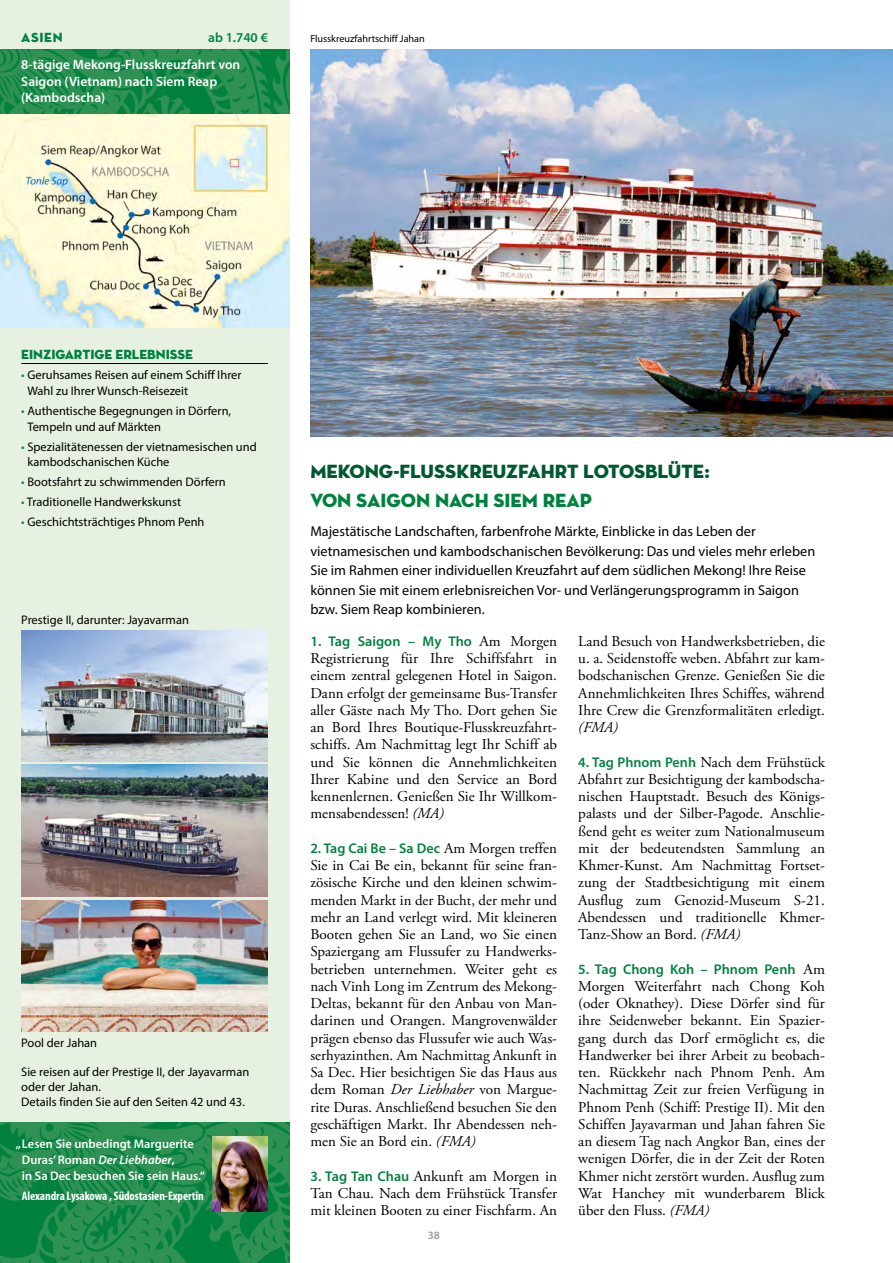
<style>
.page{position:relative;width:893px;height:1263px;background:#fff}
.page>*{position:absolute;margin:0;border:0;box-sizing:border-box;transform-origin:0 0}
.t1{font:19.5px "Neutra Disp Titling";color:#00592f}
.t2{font:19.5px "Neutra Disp Titling";color:#00823e}
.t3{font:15px/17.2px "Adobe Garamond Pro";color:#000;text-align:justify}
.t4{font:italic 15px "Adobe Garamond Pro";color:#000}
.t5{font:14.25px/19.5px "Myriad Pro";color:#000}
.t6{font:600 14.1px "Myriad Pro";color:#00823e}
.t7{font:600 13.5px/16.5px "Myriad Pro";color:#fff}
.t8{font:13.5px "Neutra Disp Titling";color:#00823e}
.t9{font:600 13.5px "Myriad Pro";color:#00823e}
.t10{font:12.45px/15.8px "Myriad Pro";color:#000}
.t11{font:600 12.45px/15.8px "Myriad Pro";color:#fff}
.t12{font:700 condensed 12.45px "Myriad Pro";letter-spacing:-.01em;color:#fff}
.t13{font:600 11.25px "Myriad Pro";color:#9c9c9d}
.t14{font:10.2px "Myriad Pro";color:#000}
.s1{color:#00823e}
.s2{font-style:italic}
.s3{font-family:"Adobe Garamond Pro";font-weight:400;font-size:15px;color:#000}
.s4{font-family:"Myriad Pro";font-weight:600;font-size:14.1px;color:#00823e}
</style>
<div class="page">
<div style="left:0;top:0;width:289px;height:1263px;background:#e6f1e1"></div>
<img style="left:0;top:114px;width:289px;height:213px">
<hr style="left:21px;top:363px;width:247px;height:1px;background:#000">
<img style="left:0;top:1123px;width:289px;height:140px">
<svg style="left:0;top:49px;width:289px;height:65px;background:#1e8b4b"></svg>
<img style="left:213px;top:1137px;width:55px;height:74px">
<img style="left:21px;top:765px;width:247px;height:131px">
<img style="left:21px;top:630px;width:247px;height:131px">
<img style="left:21px;top:900px;width:247px;height:132px">
<img style="left:310px;top:49px;width:583px;height:387px">
<p class="t9" style="left:208px;top:29px;width:61px">ab 1.740 €</p>
<p class="t14" style="left:310px;top:32px;width:116px">Flusskreuzfahrtschiff Jahan</p>
<p class="t8" style="left:21px;top:29px;width:43px">ASIEN</p>
<p class="t7" style="left:21px;top:56px;width:221px">8-tägige Mekong-Flusskreuzfahrt von<br>Saigon (Vietnam) nach Siem Reap (Kambodscha)</p>
<p class="t8" style="left:21px;top:346px;width:173px">EINZIGARTIGE ERLEBNISSE</p>
<p class="t10" style="left:27px;top:367px;width:216px;text-indent:-6px"><span class="s1">•</span> Geruhsames Reisen auf einem Schiff Ihrer<br>Wahl zu Ihrer Wunsch-Reisezeit</p>
<p class="t10" style="left:27px;top:402px;width:205px;text-indent:-6px"><span class="s1">•</span> Authentische Begegnungen in Dörfern,<br>Tempeln und auf Märkten</p>
<p class="t10" style="left:27px;top:438px;width:231px;text-indent:-6px"><span class="s1">•</span> Spezialitätenessen der vietnamesischen und kambodschanischen Küche</p>
<p class="t10" style="left:21px;top:474px;width:206px"><span class="s1">•</span> Bootsfahrt zu schwimmenden Dörfern</p>
<p class="t10" style="left:21px;top:494px;width:161px"><span class="s1">•</span> Traditionelle Handwerkskunst</p>
<p class="t10" style="left:21px;top:514px;width:185px"><span class="s1">•</span> Geschichtsträchtiges Phnom Penh</p>
<p class="t10" style="left:21px;top:612px;width:169px">Prestige II, darunter: Jayavarman</p>
<p class="t10" style="left:21px;top:1035px;width:77px">Pool der Jahan</p>
<p class="t10" style="left:21px;top:1064px;width:229px;line-height:15px">Sie reisen auf der Prestige II, der Jayavarman oder der Jahan.<br>Details finden Sie auf den Seiten 42 und 43.</p>
<p class="t11" style="left:22px;top:1136px;width:184px;text-indent:-6px">„Lesen Sie unbedingt Marguerite<br>Duras’ Roman <span class="s2">Der Liebhaber</span>,<br>in Sa Dec besuchen Sie sein Haus.“</p>
<p class="t12" style="left:22px;top:1189px;width:184px">Alexandra Lysakowa , Südostasien-Expertin</p>
<h1 class="t1" style="left:310px;top:459px;width:401px">MEKONG-FLUSSKREUZFAHRT LOTOSBLÜTE:</h1>
<h1 class="t2" style="left:310px;top:488px;width:283px">VON SAIGON NACH SIEM REAP</h1>
<p class="t5" style="left:310px;top:522px;width:506px">Majestätische Landschaften, farbenfrohe Märkte, Einblicke in das Leben der vietnamesischen und kambodschanischen Bevölkerung: Das und vieles mehr erleben Sie im Rahmen einer individuellen Kreuzfahrt auf dem südlichen Mekong! Ihre Reise können Sie mit einem erlebnisreichen Vor- und Verlängerungsprogramm in Saigon bzw. Siem Reap kombinieren.</p>
<p class="t6" style="left:310px;top:632px;width:248px">1. Tag Saigon – My Tho <span class="s3">Am Morgen</span></p>
<p class="t3" style="left:310px;top:650px;width:248px">Registrierung für Ihre Schiffsfahrt in einem zentral gelegenen Hotel in Saigon.<br>Dann erfolgt der gemeinsame Bus-Transfer aller Gäste nach My Tho. Dort gehen Sie an Bord Ihres Boutique-Flusskreuzfahrt&shy;schiffs. Am Nachmittag legt Ihr Schiff ab und Sie können die Annehmlichkeiten Ihrer Kabine und den Service an Bord kennenlernen. Genießen Sie Ihr Willkom&shy;mensabendessen! <span class="s2">(MA)</span></p>
<p class="t6" style="left:310px;top:839px;width:248px">2. Tag Cai Be – Sa Dec <span class="s3">Am Morgen treffen</span></p>
<p class="t3" style="left:310px;top:857px;width:248px">Sie in Cai Be ein, bekannt für seine fran&shy;zösische Kirche und den kleinen schwim&shy;menden Markt in der Bucht, der mehr und mehr an Land verlegt wird. Mit kleineren Booten gehen Sie an Land, wo Sie einen Spaziergang am Flussufer zu Handwerks&shy;betrieben unternehmen. Weiter geht es nach Vinh Long im Zentrum des Mekong-Deltas, bekannt für den Anbau von Man&shy;darinen und Orangen. Mangrovenwälder prägen ebenso das Flussufer wie auch Was&shy;serhyazinthen. Am Nachmittag Ankunft in Sa Dec. Hier besichtigen Sie das Haus aus dem Roman <span class="s2">Der Liebhaber</span> von Margue&shy;rite Duras. Anschließend besuchen Sie den geschäftigen Markt. Ihr Abendessen neh&shy;men Sie an Bord ein. <span class="s2">(FMA)</span></p>
<p class="t3" style="left:310px;top:1168px;width:248px"><span class="s4">3. Tag Tan Chau</span> Ankunft am Morgen in Tan Chau. Nach dem Frühstück Transfer mit kleinen Booten zu einer Fischfarm. An</p>
<p class="t3" style="left:578px;top:633px;width:248px">Land Besuch von Handwerksbetrieben, die u. a. Seidenstoffe weben. Abfahrt zur kam&shy;bodschanischen Grenze. Genießen Sie die Annehmlichkeiten Ihres Schiffes, während Ihre Crew die Grenzformalitäten erledigt.</p>
<p class="t4" style="left:578px;top:718px;width:41px">(FMA)</p>
<p class="t3" style="left:578px;top:754px;width:248px"><span class="s4">4. Tag Phnom Penh</span> Nach dem Frühstück Abfahrt zur Besichtigung der kambodscha&shy;nischen Hauptstadt. Besuch des Königs&shy;palasts und der Silber-Pagode. Anschlie&shy;ßend geht es weiter zum Nationalmuseum mit der bedeutendsten Sammlung an Khmer-Kunst. Am Nachmittag Fortset&shy;zung der Stadtbesichtigung mit einem Ausflug zum Genozid-Museum S-21.<br>Abendessen und traditionelle Khmer-Tanz-Show an Bord. <span class="s2">(FMA)</span></p>
<p class="t6" style="left:578px;top:960px;width:248px">5. Tag Chong Koh – Phnom Penh <span class="s3">Am</span></p>
<p class="t3" style="left:578px;top:978px;width:248px">Morgen Weiterfahrt nach Chong Koh (oder Oknathey). Diese Dörfer sind für ihre Seidenweber bekannt. Ein Spazier&shy;gang durch das Dorf ermöglicht es, die Handwerker bei ihrer Arbeit zu beobach&shy;ten. Rückkehr nach Phnom Penh. Am Nachmittag Zeit zur freien Verfügung in Phnom Penh (Schiff: Prestige II). Mit den Schiffen Jayavarman und Jahan fahren Sie an diesem Tag nach Angkor Ban, eines der wenigen Dörfer, die in der Zeit der Roten Khmer nicht zerstört wurden. Ausflug zum Wat Hanchey mit wunderbarem Blick über den Fluss. <span class="s2">(FMA)</span></p>
<p class="t13" style="left:428px;top:1228px;width:14px">38</p>
</div>
